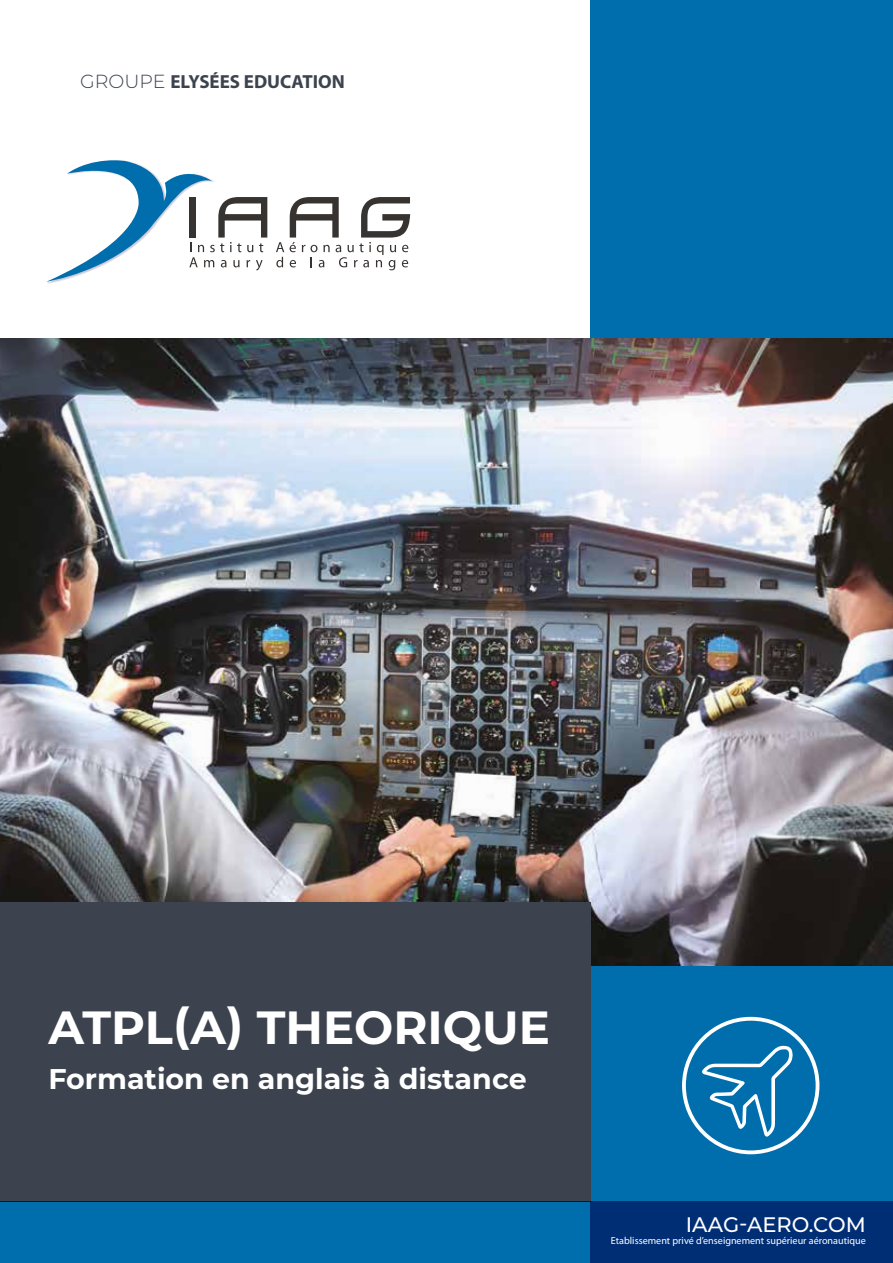
<style>
.page{position:relative;width:893px;height:1263px;background:#fff}
.page>*{position:absolute;margin:0;border:0;box-sizing:border-box;transform-origin:0 0}
.t1{font:700 46.5px "Montserrat";color:#fff}
.t2{font:700 28.5px "Montserrat";color:#fff}
.t3{font:500 21px "Montserrat";color:#fff}
.t4{font:700 18.9px "Myriad Pro";color:#3c434e}
.t5{font:10.2px "Myriad Pro";color:#fff}
.s1{font-family:"Montserrat";font-weight:300}
</style>
<div class="page">
<div style="left:590px;top:0;width:303px;height:1263px;background:#006dad"></div>
<img style="left:0;top:339px;width:893px;height:627px">
<div style="left:0;top:902px;width:590px;height:299px;background:#3c434e"></div>
<svg style="left:0;top:1201px;width:893px;height:62px;background:#005698"></svg>
<svg style="left:276px;top:242px;width:8px;height:25px"></svg>
<svg style="left:46px;top:160px;width:221px;height:122px"></svg>
<svg style="left:290px;top:197px;width:120px;height:73px"></svg>
<div style="left:682px;top:1017px;width:137px;height:137px;border:4px solid #fff;border-radius:50%"></div>
<svg style="left:701px;top:1045px;width:92px;height:91px"></svg>
<h3 class="t4" style="left:80px;top:69px;width:266px"><span class="s1">GROUPE</span> ELYSÉES EDUCATION</h3>
<h1 class="t1" style="left:49px;top:994px;width:503px">ATPL(A) THEORIQUE</h1>
<h2 class="t2" style="left:49px;top:1058px;width:480px">Formation en anglais à distance</h2>
<h3 class="t3" style="left:686px;top:1210px;width:182px">IAAG-AERO.COM</h3>
<p class="t5" style="left:611px;top:1235px;width:256px">Etablissement privé d’enseignement supérieur aéronautique</p>
</div>
